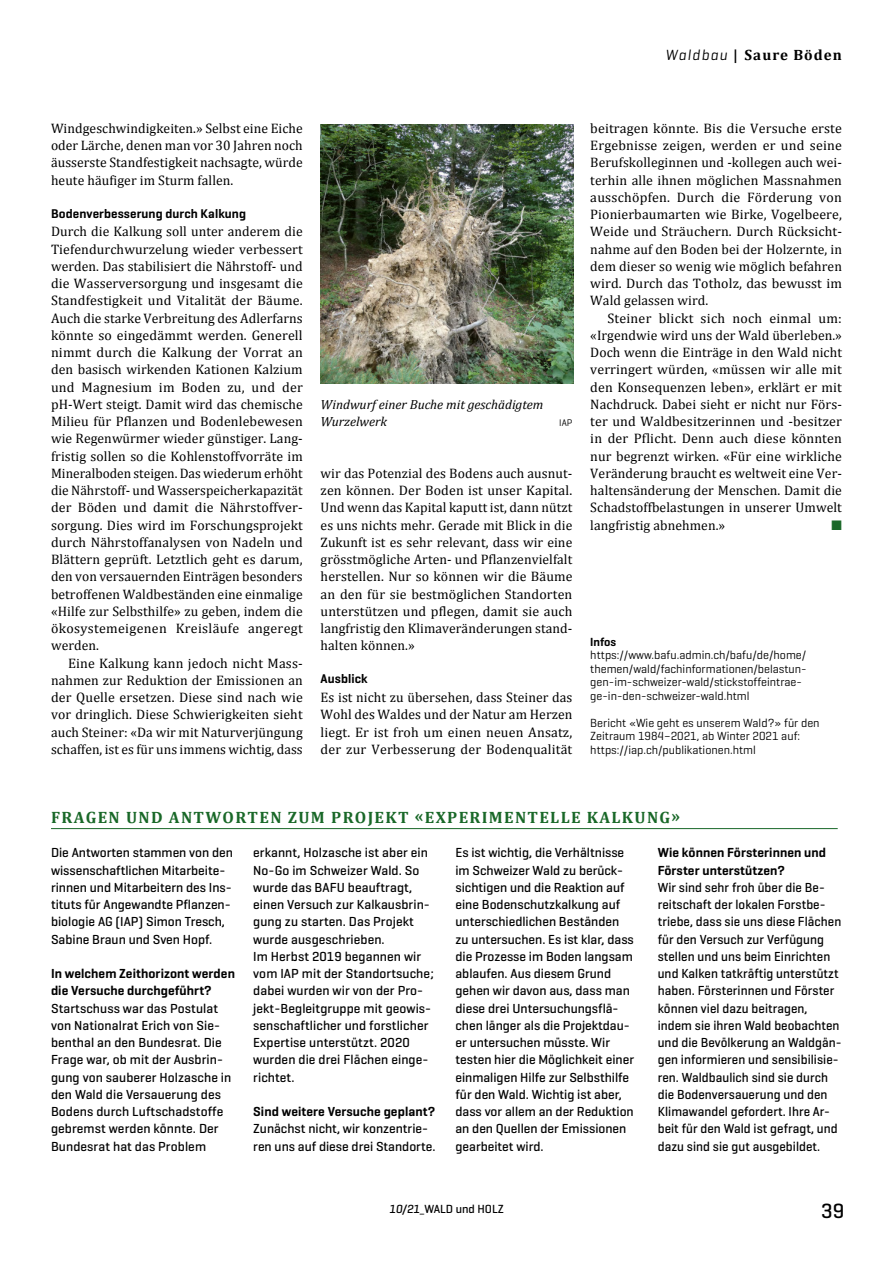
<style>
.page{position:relative;width:893px;height:1263px;background:#fff}
.page>*{position:absolute;margin:0;border:0;box-sizing:border-box;transform-origin:0 0}
.t1{font:500 21px "Geogrotesque";color:#000}
.t2{font:700 16.5px "Cambria";letter-spacing:.08em;color:#196828}
.t3{font:700 15px "Cambria";letter-spacing:.07em;color:#000}
.t4{font:13.8px/17.2px "Cambria";letter-spacing:.005em;color:#000;text-align:justify}
.t5{font:13.8px "Zapf Dingbats ITC";color:#196828}
.t6{font:500 13.35px/17.2px "Geogrotesque";letter-spacing:.005em;color:#000}
.t7{font:600 13.35px/17.2px "Geogrotesque";letter-spacing:.005em;color:#000}
.t8{font:italic 13.2px/17.2px "Cambria";color:#000}
.t9{font:600 12.9px "Geogrotesque";letter-spacing:.01em;color:#000}
.t10{font:12px/13.5px "Geogrotesque";color:#000}
.t11{font:500 12px "Geogrotesque";color:#000}
.t12{font:600 12px "Geogrotesque";color:#000}
.t13{font:9.75px "Geogrotesque";color:#000}
.s1{font-family:"Geogrotesque";font-weight:400;font-style:italic}
.s2{font-style:italic}
.s3{font-family:"Cambria";font-weight:400}
</style>
<div class="page">
<img style="left:321px;top:125px;width:252px;height:258px">
<hr style="left:51px;top:828px;width:787px;height:1px;background:#196828">
<p class="t3" style="left:666px;top:45px;width:178px"><span class="s1">Waldbau</span> | Saure Böden</p>
<p class="t4" style="left:51px;top:119px;width:253px">Windgeschwindigkeiten.» Selbst eine Eiche oder Lärche, denen man vor 30 Jahren noch äusserste Standfestigkeit nachsagte, würde heute häufiger im Sturm fallen.</p>
<p class="t9" style="left:51px;top:205px;width:196px">Bodenverbesserung durch Kalkung</p>
<p class="t4" style="left:51px;top:223px;width:253px">Durch die Kalkung soll unter anderem die Tiefendurchwurzelung wieder verbessert werden. Das stabilisiert die Nährstoff- und die Wasserversorgung und insgesamt die Standfestigkeit und Vitalität der Bäume.<br>Auch die starke Verbreitung des Adlerfarns könnte so eingedämmt werden. Generell nimmt durch die Kalkung der Vorrat an den basisch wirkenden Kationen Kalzium und Magnesium im Boden zu, und der pH-Wert steigt. Damit wird das chemische Milieu für Pflanzen und Bodenlebewesen wie Regenwürmer wieder günstiger. Lang&shy;fristig sollen so die Kohlenstoffvorräte im Mineralboden steigen. Das wiederum erhöht die Nährstoff- und Wasserspeicherkapazität der Böden und damit die Nährstoffver&shy;sorgung. Dies wird im Forschungsprojekt durch Nährstoffanalysen von Nadeln und Blättern geprüft. Letztlich geht es darum, den von versauernden Einträgen besonders betroffenen Waldbeständen eine einmalige «Hilfe zur Selbsthilfe» zu geben, indem die ökosystemeigenen Kreisläufe angeregt werden.</p>
<p class="t4" style="left:51px;top:654px;width:253px;text-indent:17px">Eine Kalkung kann jedoch nicht Mass&shy;nahmen zur Reduktion der Emissionen an der Quelle ersetzen. Diese sind nach wie vor dringlich. Diese Schwierigkeiten sieht auch Steiner: «Da wir mit Naturverjüngung schaffen, ist es für uns immens wichtig, dass</p>
<p class="t8" style="left:321px;top:395px;width:224px">Windwurf einer Buche mit geschädigtem<br>Wurzelwerk</p>
<p class="t13" style="left:559px;top:417px;width:15px">IAP</p>
<p class="t4" style="left:321px;top:464px;width:253px">wir das Potenzial des Bodens auch ausnut&shy;zen können. Der Boden ist unser Kapital.<br>Und wenn das Kapital kaputt ist, dann nützt es uns nichts mehr. Gerade mit Blick in die Zukunft ist es sehr relevant, dass wir eine grösstmögliche Arten- und Pflanzenvielfalt herstellen. Nur so können wir die Bäume an den für sie bestmöglichen Standorten unterstützen und pflegen, damit sie auch langfristig den Klimaveränderungen stand&shy;halten können.»</p>
<p class="t9" style="left:321px;top:671px;width:49px">Ausblick</p>
<p class="t4" style="left:321px;top:689px;width:253px">Es ist nicht zu übersehen, dass Steiner das Wohl des Waldes und der Natur am Herzen liegt. Er ist froh um einen neuen Ansatz, der zur Verbesserung der Bodenqualität</p>
<p class="t4" style="left:590px;top:119px;width:253px">beitragen könnte. Bis die Versuche erste Ergebnisse zeigen, werden er und seine Berufskolleginnen und -kollegen auch wei&shy;terhin alle ihnen möglichen Massnahmen ausschöpfen. Durch die Förderung von Pionierbaumarten wie Birke, Vogelbeere, Weide und Sträuchern. Durch Rücksicht&shy;nahme auf den Boden bei der Holzernte, in dem dieser so wenig wie möglich befahren wird. Durch das Totholz, das bewusst im Wald gelassen wird.</p>
<p class="t4" style="left:590px;top:309px;width:253px;text-indent:17px">Steiner blickt sich noch einmal um: «Irgendwie wird uns der Wald überleben.» Doch wenn die Einträge in den Wald nicht verringert würden, «müssen wir alle mit den Konsequenzen leben», erklärt er mit Nachdruck. Dabei sieht er nicht nur Förs&shy;ter und Waldbesitzerinnen und -besitzer in der Pflicht. Denn auch diese könnten nur begrenzt wirken. «Für eine wirkliche Veränderung braucht es weltweit eine Ver&shy;haltensänderung der Menschen. Damit die Schadstoffbelastungen in unserer Umwelt langfristig abnehmen.»</p>
<p class="t5" style="left:831px;top:518px;width:12px">■</p>
<p class="t12" style="left:590px;top:634px;width:27px">Infos</p>
<p class="t10" style="left:590px;top:648px;width:218px">https://www.bafu.admin.ch/bafu/de/home/ themen/wald/fachinformationen/belastun&shy;gen-im-schweizer-wald/stickstoffeintrae&shy;ge-in-den-schweizer-wald.html</p>
<p class="t10" style="left:590px;top:716px;width:231px">Bericht «Wie geht es unserem Wald?» für den<br>Zeitraum 1984–2021, ab Winter 2021 auf: https://iap.ch/publikationen.html</p>
<p class="t2" style="left:51px;top:806px;width:630px">FRAGEN UND ANTWORTEN ZUM PROJEKT «EXPERIMENTELLE KALKUNG»</p>
<p class="t6" style="left:51px;top:844px;width:183px">Die Antworten stammen von den wissenschaftlichen Mitarbeite&shy;rinnen und Mitarbeitern des Ins&shy;tituts für Angewandte Pflanzen&shy;biologie AG (IAP) Simon Tresch,<br>Sabine Braun und Sven Hopf.</p>
<p class="t7" style="left:51px;top:965px;width:185px">In welchem Zeithorizont werden die Versuche durchgeführt?</p>
<p class="t6" style="left:51px;top:999px;width:182px">Startschuss war das Postulat von Nationalrat Erich von Sie&shy;benthal an den Bundesrat. Die<br>Frage war, ob mit der Ausbrin&shy;gung von sauberer Holzasche in den Wald die Versauerung des<br>Bodens durch Luftschadstoffe gebremst werden könnte. Der<br>Bundesrat hat das Problem</p>
<p class="t6" style="left:455px;top:844px;width:180px">Es ist wichtig, die Verhältnisse im Schweizer Wald zu berück&shy;sichtigen und die Reaktion auf eine Bodenschutzkalkung auf unterschiedlichen Beständen zu untersuchen. Es ist klar, dass die Prozesse im Boden langsam ablaufen. Aus diesem Grund gehen wir davon aus, dass man diese drei Untersuchungsflä&shy;chen länger als die Projektdau&shy;er untersuchen müsste. Wir testen hier die Möglichkeit einer einmaligen Hilfe zur Selbsthilfe für den Wald. Wichtig ist aber, dass vor allem an der Reduktion an den Quellen der Emissionen gearbeitet wird.</p>
<p class="t7" style="left:658px;top:844px;width:170px">Wie können Försterinnen und<br>Förster unterstützen?</p>
<p class="t6" style="left:253px;top:844px;width:182px">erkannt, Holzasche ist aber ein<br>No-Go im Schweizer Wald. So wurde das BAFU beauftragt, einen Versuch zur Kalkausbrin&shy;gung zu starten. Das Projekt wurde ausgeschrieben.<br>Im Herbst 2019 begannen wir vom IAP mit der Standortsuche; dabei wurden wir von der Pro&shy;jekt-Begleitgruppe mit geowis&shy;senschaftlicher und forstlicher<br>Expertise unterstützt. 2020 wurden die drei Flächen einge&shy;richtet.</p>
<p class="t7" style="left:253px;top:1103px;width:184px">Sind weitere Versuche geplant?</p>
<p class="t6" style="left:253px;top:1120px;width:184px">Zunächst nicht, wir konzentrie&shy;ren uns auf diese drei Standorte.</p>
<p class="t6" style="left:658px;top:878px;width:185px">Wir sind sehr froh über die Be&shy;reitschaft der lokalen Forstbe&shy;triebe, dass sie uns diese Flächen für den Versuch zur Verfügung stellen und uns beim Einrichten und Kalken tatkräftig unterstützt haben. Försterinnen und Förster können viel dazu beitragen, indem sie ihren Wald beobachten und die Bevölkerung an Waldgän&shy;gen informieren und sensibilisie&shy;ren. Waldbaulich sind sie durch die Bodenversauerung und den<br>Klimawandel gefordert. Ihre Ar&shy;beit für den Wald ist gefragt, und dazu sind sie gut ausgebildet.</p>
<p class="t11" style="left:389px;top:1201px;width:116px"><span class="s2">10/21</span><span class="s3">_</span>WALD und HOLZ</p>
<h1 class="t1" style="left:821px;top:1197px;width:25px">39</h1>
</div>
